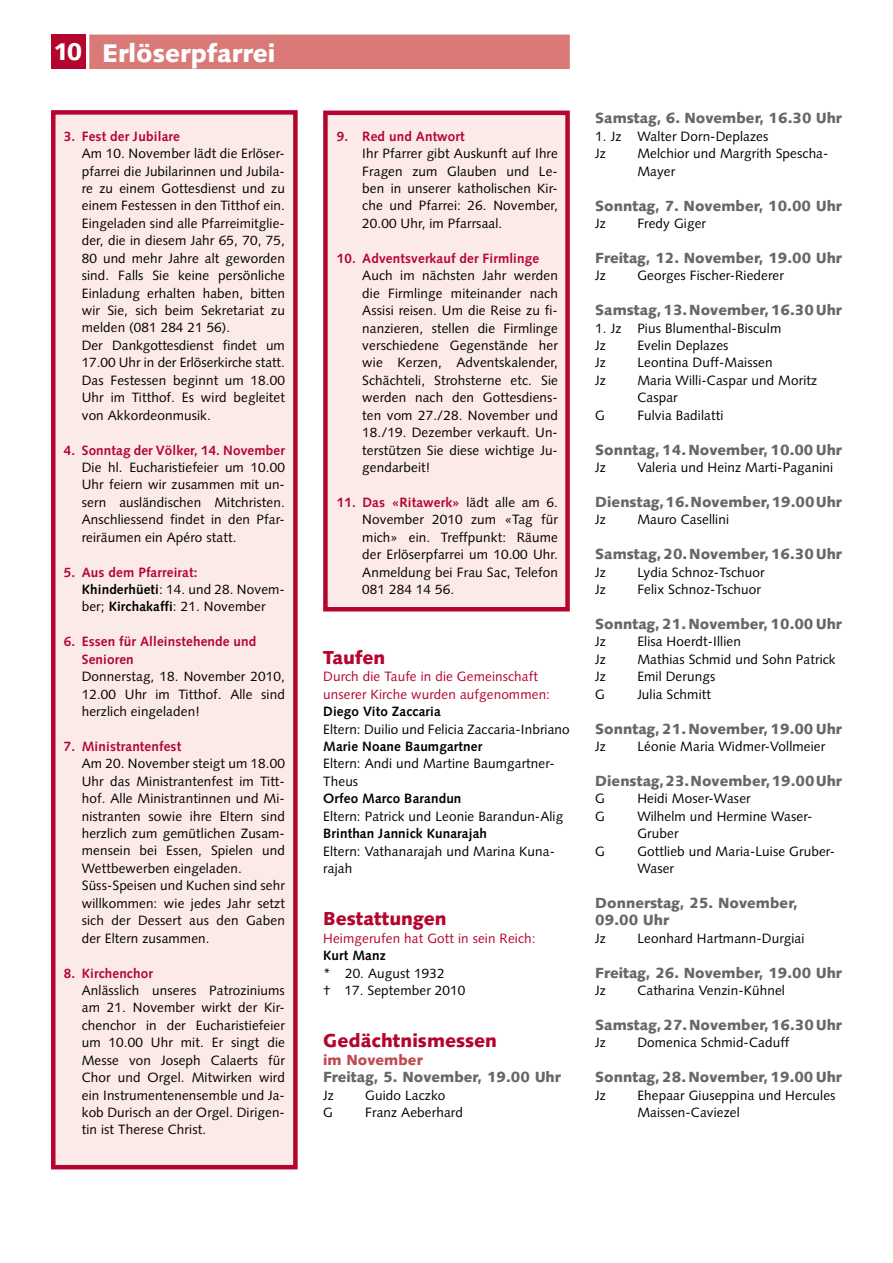
<style>
.page{position:relative;width:893px;height:1263px;background:#fff}
.page>*{position:absolute;margin:0;border:0;box-sizing:border-box;transform-origin:0 0}
.t1{font:900 25.5px "Syntax";color:#fff}
.t2{font:900 18.75px "Syntax";color:#b4052f}
.t3{font:900 14.7px/17.4px "Syntax";color:#676767}
.t4{font:900 14.7px "Syntax";color:#c14950}
.t5{font:13.5px/17.4px "Syntax";letter-spacing:.01em;color:#000}
.t6{font:700 13.5px/17.4px "Syntax";letter-spacing:.01em;color:#b4052f}
.t7{font:13.5px/17.4px "Syntax";letter-spacing:.01em;color:#b4052f}
.t8{font:700 13.5px "Syntax";letter-spacing:.01em;color:#000}
.s1{font-size:24px}
.s2{font-weight:700;color:#b4052f}
.s3{font-weight:700}
.s4{font-size:13.8px}
</style>
<div class="page">
<div style="left:51px;top:35px;width:34px;height:34px;background:#b4052f"></div>
<div style="left:323px;top:111px;width:247px;height:500px;background:#fbeae8;border:4px solid #b4052f"></div>
<div style="left:89px;top:35px;width:481px;height:34px;background:#d97a78"></div>
<div style="left:51px;top:110px;width:247px;height:1059px;background:#fbeae8;border:4px solid #b4052f"></div>
<h1 class="t1" style="left:54px;top:38px;width:223px"><span class="s1">10</span> Erlöserpfarrei</h1>
<p class="t6" style="left:64px;top:127px;width:118px">3. Fest der Jubilare</p>
<p class="t5" style="left:82px;top:145px;width:205px">Am 10. November lädt die Erlöser&shy;pfarrei die Jubilarinnen und Jubila&shy;re zu einem Gottesdienst und zu einem Festessen in den Titthof ein.<br>Eingeladen sind alle Pfarreimitglie&shy;der, die in diesem Jahr 65, 70, 75,<br>80 und mehr Jahre alt geworden sind. Falls Sie keine persönliche<br>Einladung erhalten haben, bitten wir Sie, sich beim Sekretariat zu melden (081 284 21 56).<br>Der Dankgottesdienst findet um<br>17.00 Uhr in der Erlöserkirche statt.<br>Das Festessen beginnt um 18.00<br>Uhr im Titthof. Es wird begleitet von Akkordeonmusik.</p>
<p class="t6" style="left:64px;top:441px;width:223px">4. Sonntag der Völker, 14. November</p>
<p class="t5" style="left:82px;top:459px;width:205px;text-align:justify">Die hl. Eucharistiefeier um 10.00<br>Uhr feiern wir zusammen mit un&shy;sern ausländischen Mitchristen.<br>Anschliessend findet in den Pfar&shy;reiräumen ein Apéro statt.</p>
<p class="t5" style="left:82px;top:563px;width:205px;text-indent:-18px"><span class="s2">5. Aus dem Pfarreirat:<br></span><span class="s3">Khinderhüeti</span>: 14. und 28. Novem&shy;ber; <span class="s3">Kirchakaffi</span>: 21. November</p>
<p class="t6" style="left:82px;top:633px;width:176px;text-indent:-18px">6. Essen für Alleinstehende und<br>Senioren</p>
<p class="t5" style="left:82px;top:668px;width:205px;text-align:justify">Donnerstag, 18. November 2010, 12.00 Uhr im Titthof. Alle sind herzlich eingeladen!</p>
<p class="t6" style="left:64px;top:738px;width:119px">7. Ministrantenfest</p>
<p class="t5" style="left:82px;top:755px;width:205px">Am 20. November steigt um 18.00<br>Uhr das Ministrantenfest im Titt&shy;hof. Alle Ministrantinnen und Mi&shy;nistranten sowie ihre Eltern sind herzlich zum gemütlichen Zusam&shy;mensein bei Essen, Spielen und<br>Wettbewerben eingeladen.<br>Süss-Speisen und Kuchen sind sehr willkommen: wie jedes Jahr setzt sich der Dessert aus den Gaben der Eltern zusammen.</p>
<p class="t6" style="left:64px;top:964px;width:91px">8. Kirchenchor</p>
<p class="t5" style="left:82px;top:981px;width:205px;text-align:justify">Anlässlich unseres Patroziniums am 21. November wirkt der Kir&shy;chenchor in der Eucharistiefeier um 10.00 Uhr mit. Er singt die Messe von Joseph Calaerts für Chor und Orgel. Mitwirken wird ein Instrumentenensemble und Ja&shy;kob Durisch an der Orgel. Dirigen&shy;tin ist Therese Christ.</p>
<p class="t6" style="left:337px;top:127px;width:129px">9. Red und Antwort</p>
<p class="t5" style="left:362px;top:145px;width:197px;text-align:justify">Ihr Pfarrer gibt Auskunft auf Ihre Fragen zum Glauben und Le&shy;ben in unserer katholischen Kir&shy;che und Pfarrei: 26. November, 20.00 Uhr, im Pfarrsaal.</p>
<p class="t6" style="left:337px;top:249px;width:204px">10. Adventsverkauf der Firmlinge</p>
<p class="t5" style="left:362px;top:267px;width:197px;text-align:justify">Auch im nächsten Jahr werden die Firmlinge miteinander nach Assisi reisen. Um die Reise zu fi&shy;nanzieren, stellen die Firmlinge verschiedene Gegenstände her wie Kerzen, Adventskalender, Schächteli, Strohsterne etc. Sie werden nach den Gottesdiens&shy;ten vom 27./28. November und 18./19. Dezember verkauft. Un&shy;terstützen Sie diese wichtige Ju&shy;gendarbeit!</p>
<p class="t5" style="left:362px;top:493px;width:197px;text-align:justify;text-indent:-26px"><span class="s2">11. Das «Ritawerk»</span> lädt alle am 6.<br>November 2010 zum «Tag für mich» ein. Treffpunkt: Räume der Erlöserpfarrei um 10.00 Uhr.<br>Anmeldung bei Frau Sac, Telefon 081 284 14 56.</p>
<h2 class="t2" style="left:323px;top:646px;width:64px">Taufen</h2>
<p class="t7" style="left:323px;top:668px;width:228px">Durch die Taufe in die Gemeinschaft unserer Kirche wurden aufgenommen:</p>
<p class="t8" style="left:323px;top:704px;width:119px">Diego Vito Zaccaria</p>
<p class="t5" style="left:323px;top:720px;width:248px">Eltern: Duilio und Felicia Zaccaria-Inbriano</p>
<p class="t8" style="left:323px;top:738px;width:160px">Marie Noane Baumgartner</p>
<p class="t5" style="left:323px;top:755px;width:233px">Eltern: Andi und Martine Baumgartner-<br>Theus</p>
<p class="t8" style="left:323px;top:791px;width:140px">Orfeo Marco Barandun</p>
<p class="t5" style="left:323px;top:807px;width:242px">Eltern: Patrick und Leonie Barandun-Alig</p>
<p class="t8" style="left:323px;top:826px;width:165px">Brinthan Jannick Kunarajah</p>
<p class="t5" style="left:323px;top:842px;width:233px">Eltern: Vathanarajah und Marina Kuna&shy;rajah</p>
<h2 class="t2" style="left:323px;top:908px;width:125px">Bestattungen</h2>
<p class="t7" style="left:323px;top:929px;width:214px">Heimgerufen hat Gott in sein Reich:</p>
<p class="t5" style="left:323px;top:947px;width:144px"><span class="s3">Kurt Manz<br></span><span class="s4">*</span> 20. August 1932<br>† 17. September 2010</p>
<h2 class="t2" style="left:323px;top:1030px;width:175px">Gedächtnismessen</h2>
<p class="t4" style="left:323px;top:1051px;width:101px">im November</p>
<p class="t3" style="left:323px;top:1068px;width:239px">Freitag, 5. November, 19.00 Uhr</p>
<p class="t5" style="left:323px;top:1086px;width:12px">Jz</p>
<p class="t5" style="left:365px;top:1086px;width:82px">Guido Laczko</p>
<p class="t5" style="left:323px;top:1104px;width:11px">G</p>
<p class="t5" style="left:365px;top:1104px;width:99px">Franz Aeberhard</p>
<p class="t3" style="left:595px;top:110px;width:248px">Samstag, 6. November, 16.30 Uhr</p>
<p class="t5" style="left:595px;top:127px;width:175px">1. Jz Walter Dorn-Deplazes<br>Jz</p>
<p class="t5" style="left:637px;top:145px;width:193px">Melchior und Margrith Spescha-<br>Mayer</p>
<p class="t3" style="left:595px;top:197px;width:248px">Sonntag, 7. November, 10.00 Uhr</p>
<p class="t5" style="left:595px;top:215px;width:12px">Jz</p>
<p class="t5" style="left:637px;top:215px;width:70px">Fredy Giger</p>
<p class="t3" style="left:595px;top:249px;width:248px">Freitag, 12. November, 19.00 Uhr</p>
<p class="t5" style="left:595px;top:267px;width:12px">Jz</p>
<p class="t5" style="left:637px;top:267px;width:148px">Georges Fischer-Riederer</p>
<p class="t3" style="left:595px;top:301px;width:248px">Samstag, 13. November, 16.30 Uhr</p>
<p class="t5" style="left:595px;top:319px;width:188px">1. Jz Pius Blumenthal-Bisculm<br>Jz</p>
<p class="t5" style="left:637px;top:337px;width:93px">Evelin Deplazes</p>
<p class="t5" style="left:595px;top:354px;width:12px">Jz</p>
<p class="t5" style="left:637px;top:354px;width:137px">Leontina Duff-Maissen</p>
<p class="t5" style="left:595px;top:371px;width:12px">Jz</p>
<p class="t5" style="left:637px;top:371px;width:181px">Maria Willi-Caspar und Moritz<br>Caspar</p>
<p class="t5" style="left:595px;top:406px;width:11px">G</p>
<p class="t5" style="left:637px;top:406px;width:88px">Fulvia Badilatti</p>
<p class="t3" style="left:595px;top:441px;width:248px">Sonntag, 14. November, 10.00 Uhr</p>
<p class="t5" style="left:595px;top:459px;width:12px">Jz</p>
<p class="t5" style="left:637px;top:459px;width:197px">Valeria und Heinz Marti-Paganini</p>
<p class="t3" style="left:595px;top:493px;width:248px">Dienstag, 16. November, 19.00 Uhr</p>
<p class="t5" style="left:595px;top:511px;width:12px">Jz</p>
<p class="t5" style="left:637px;top:511px;width:93px">Mauro Casellini</p>
<p class="t3" style="left:595px;top:545px;width:248px">Samstag, 20. November, 16.30 Uhr</p>
<p class="t5" style="left:595px;top:563px;width:12px">Jz</p>
<p class="t5" style="left:637px;top:563px;width:129px">Lydia Schnoz-Tschuor</p>
<p class="t5" style="left:595px;top:581px;width:12px">Jz</p>
<p class="t5" style="left:637px;top:581px;width:125px">Felix Schnoz-Tschuor</p>
<p class="t3" style="left:595px;top:615px;width:248px">Sonntag, 21. November, 10.00 Uhr</p>
<p class="t5" style="left:595px;top:633px;width:12px">Jz</p>
<p class="t5" style="left:637px;top:633px;width:105px">Elisa Hoerdt-Illien</p>
<p class="t5" style="left:595px;top:650px;width:12px">Jz</p>
<p class="t5" style="left:637px;top:650px;width:200px">Mathias Schmid und Sohn Patrick</p>
<p class="t5" style="left:595px;top:668px;width:12px">Jz</p>
<p class="t5" style="left:637px;top:668px;width:80px">Emil Derungs</p>
<p class="t5" style="left:595px;top:685px;width:11px">G</p>
<p class="t5" style="left:637px;top:685px;width:75px">Julia Schmitt</p>
<p class="t3" style="left:595px;top:720px;width:248px">Sonntag, 21. November, 19.00 Uhr</p>
<p class="t5" style="left:595px;top:738px;width:12px">Jz</p>
<p class="t5" style="left:637px;top:738px;width:189px">Léonie Maria Widmer-Vollmeier</p>
<p class="t3" style="left:595px;top:772px;width:248px">Dienstag, 23. November, 19.00 Uhr</p>
<p class="t5" style="left:595px;top:790px;width:11px">G</p>
<p class="t5" style="left:637px;top:790px;width:115px">Heidi Moser-Waser</p>
<p class="t5" style="left:595px;top:807px;width:11px">G</p>
<p class="t5" style="left:637px;top:807px;width:177px">Wilhelm und Hermine Waser-<br>Gruber</p>
<p class="t5" style="left:595px;top:842px;width:11px">G</p>
<p class="t5" style="left:637px;top:842px;width:199px">Gottlieb und Maria-Luise Gruber-<br>Waser</p>
<p class="t3" style="left:595px;top:894px;width:204px">Donnerstag, 25. November,<br>09.00 Uhr</p>
<p class="t5" style="left:595px;top:929px;width:12px">Jz</p>
<p class="t5" style="left:637px;top:929px;width:169px">Leonhard Hartmann-Durgiai</p>
<p class="t3" style="left:595px;top:964px;width:248px">Freitag, 26. November, 19.00 Uhr</p>
<p class="t5" style="left:595px;top:982px;width:12px">Jz</p>
<p class="t5" style="left:637px;top:982px;width:149px">Catharina Venzin-Kühnel</p>
<p class="t3" style="left:595px;top:1016px;width:248px">Samstag, 27. November, 16.30 Uhr</p>
<p class="t5" style="left:595px;top:1034px;width:12px">Jz</p>
<p class="t5" style="left:637px;top:1034px;width:153px">Domenica Schmid-Caduff</p>
<p class="t3" style="left:595px;top:1068px;width:248px">Sonntag, 28. November, 19.00 Uhr</p>
<p class="t5" style="left:595px;top:1086px;width:12px">Jz</p>
<p class="t5" style="left:637px;top:1086px;width:200px">Ehepaar Giuseppina und Hercules<br>Maissen-Caviezel</p>
</div>
